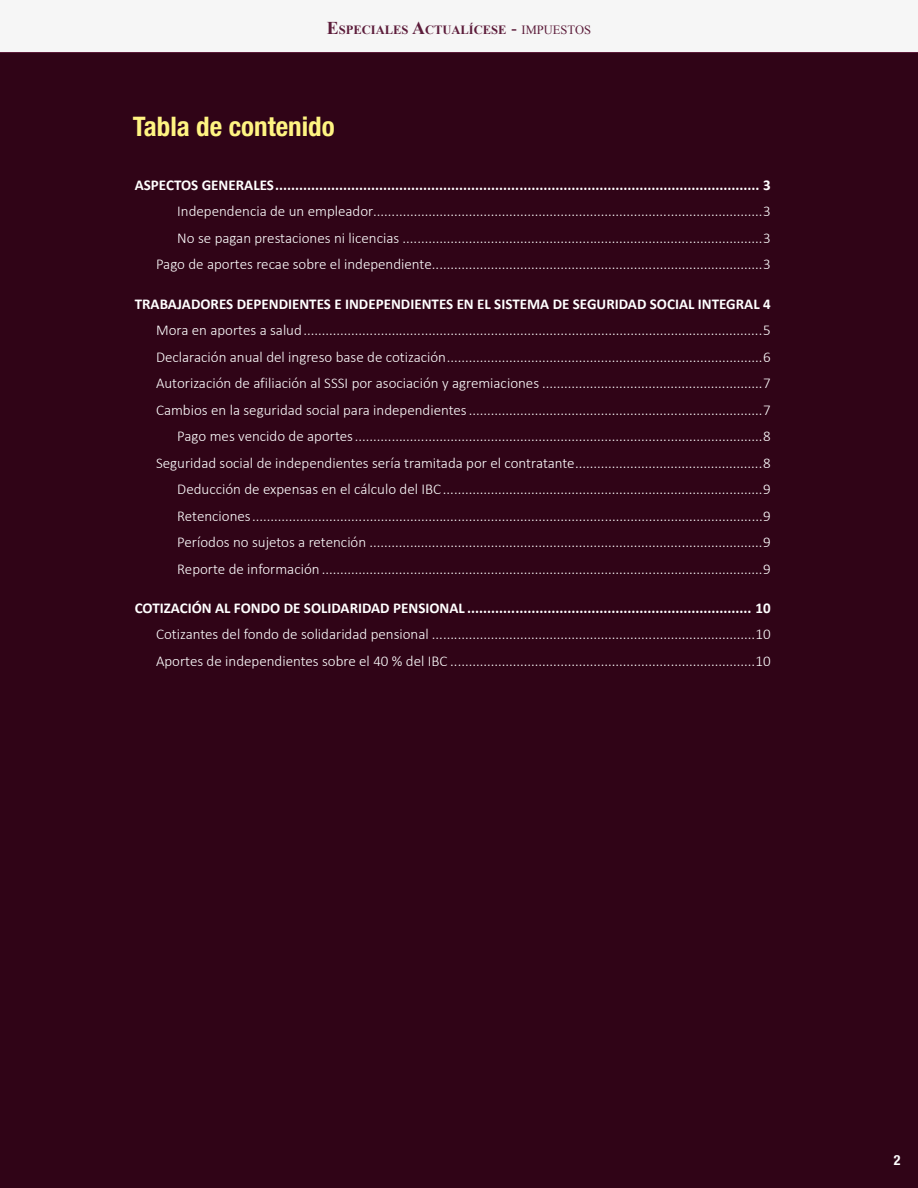
<style>
.page{position:relative;width:918px;height:1188px;background:#fff}
.page>*{position:absolute;margin:0;border:0;box-sizing:border-box;transform-origin:0 0}
.t1{font:700 condensed 27px "Helvetica Neue LT Std";color:#fff482}
.t2{font:300 15px/26.5px "Calibri";color:#fff;text-align:right}
.t3{font:700 15px "Calibri";color:#fff}
.t4{font:700 condensed 13.95px "Helvetica Neue LT Std";color:#fff}
.t5{font:700 12.6px "Times New Roman";color:#5c1c3a}
.s1{font-size:18px}
.s2{font-weight:400;font-size:18px}
.s3{font-weight:400}
</style>
<div class="page">
<div style="left:0;top:53px;width:918px;height:1135px;background:#300417"></div>
<div style="left:0;top:0;width:918px;height:53px;background:#f6f6f6"></div>
<hr style="left:0;top:52px;width:918px;height:1px;background:#5c1c3a">
<p class="t5" style="left:327px;top:21px;width:266px"><span class="s1">E</span>SPECIALES <span class="s1">A</span>CTUALÍCESE <span class="s2">-</span> <span class="s3">IMPUESTOS</span></p>
<h1 class="t1" style="left:133px;top:110px;width:203px">Tabla de contenido</h1>
<p class="t3" style="left:135px;top:175px;width:638px">ASPECTOS GENERALES......................................................................................................................... 3</p>
<p class="t2" style="left:156px;top:197px;width:616px">Independencia de un empleador..........................................................................................................3<br>No se pagan prestaciones ni licencias ..................................................................................................3<br>Pago de aportes recae sobre el independiente..........................................................................................3</p>
<p class="t3" style="left:135px;top:294px;width:638px">TRABAJADORES DEPENDIENTES E INDEPENDIENTES EN EL SISTEMA DE SEGURIDAD SOCIAL INTEGRAL 4</p>
<p class="t2" style="left:156px;top:316px;width:616px">Mora en aportes a salud.............................................................................................................................5<br>Declaración anual del ingreso base de cotización......................................................................................6<br>Autorización de afiliación al SSSI por asociación y agremiaciones ............................................................7<br>Cambios en la seguridad social para independientes................................................................................7<br>Pago mes vencido de aportes...............................................................................................................8<br>Seguridad social de independientes sería tramitada por el contratante...................................................8<br>Deducción de expensas en el cálculo del IBC.......................................................................................9<br>Retenciones...........................................................................................................................................9<br>Períodos no sujetos a retención ...........................................................................................................9<br>Reporte de información ........................................................................................................................9</p>
<p class="t3" style="left:135px;top:598px;width:638px">COTIZACIÓN AL FONDO DE SOLIDARIDAD PENSIONAL ....................................................................... 10</p>
<p class="t2" style="left:156px;top:620px;width:616px;text-align:left">Cotizantes del fondo de solidaridad pensional ........................................................................................10<br>Aportes de independientes sobre el 40 % del IBC ...................................................................................10</p>
<p class="t4" style="left:894px;top:1152px;width:8px">2</p>
</div>
